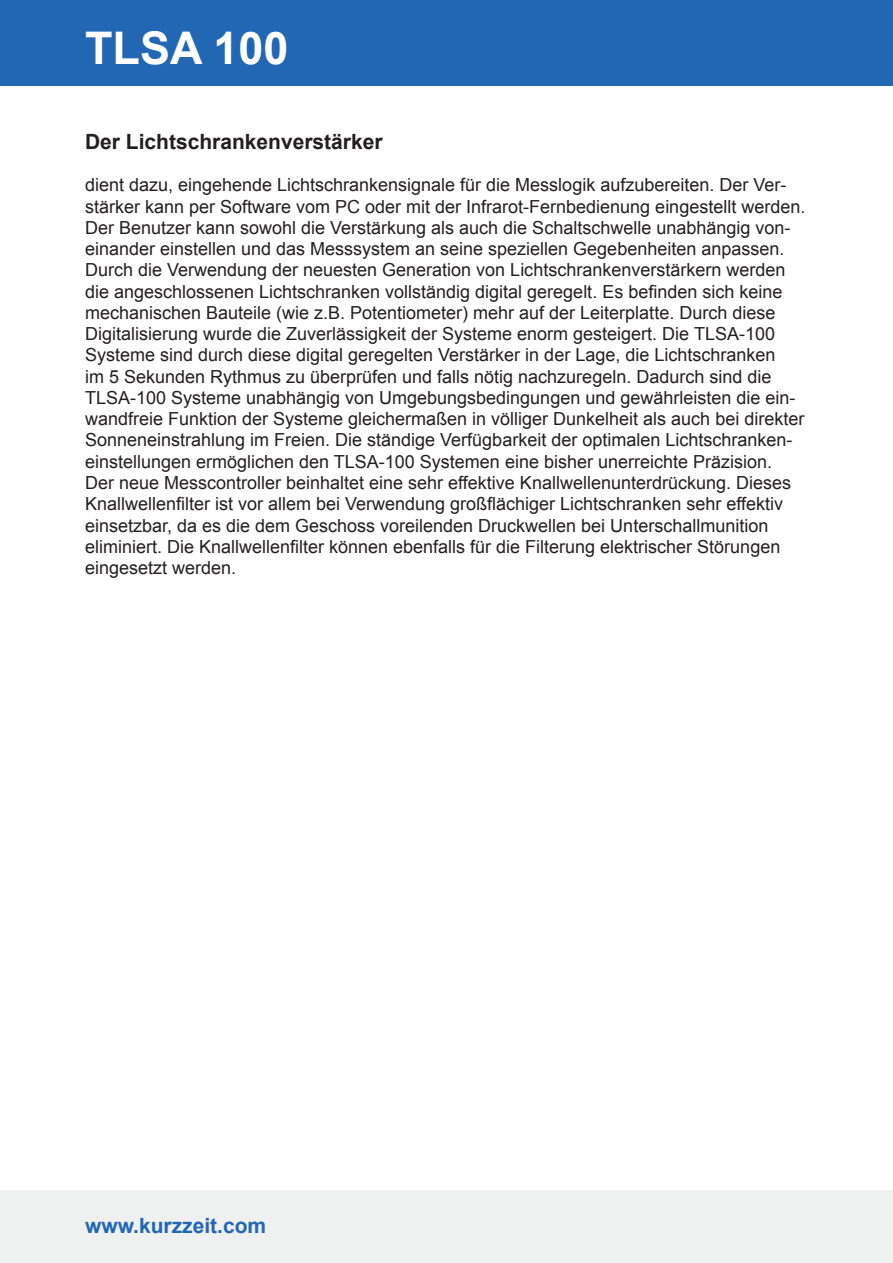
<style>
.page{position:relative;width:893px;height:1263px;background:#fff}
.page>*{position:absolute;margin:0;border:0;box-sizing:border-box;transform-origin:0 0}
.t1{font:700 45px "Arial";color:#fff}
.t2{font:700 21px "Arial";color:#231f20}
.t3{font:700 21px "Arial";color:#2167b3}
.t4{font:18px/21.3px "Arial";color:#231f20}
</style>
<div class="page">
<div style="left:0;top:1191px;width:893px;height:72px;background:#eff0f0"></div>
<div style="left:0;top:0;width:893px;height:85px;background:#2167b3"></div>
<h1 class="t1" style="left:85px;top:18px;width:205px">TLSA 100</h1>
<p class="t2" style="left:85px;top:127px;width:299px">Der Lichtschrankenverstärker</p>
<p class="t4" style="left:85px;top:175px;width:722px">dient dazu, eingehende Lichtschrankensignale für die Messlogik aufzubereiten. Der Ver&shy;stärker kann per Software vom PC oder mit der Infrarot-Fernbedienung eingestellt werden.<br>Der Benutzer kann sowohl die Verstärkung als auch die Schaltschwelle unabhängig von&shy;einander einstellen und das Messsystem an seine speziellen Gegebenheiten anpassen.<br>Durch die Verwendung der neuesten Generation von Lichtschrankenverstärkern werden die angeschlossenen Lichtschranken vollständig digital geregelt. Es befinden sich keine mechanischen Bauteile (wie z.B. Potentiometer) mehr auf der Leiterplatte. Durch diese Digitalisierung wurde die Zuverlässigkeit der Systeme enorm gesteigert. Die TLSA-100<br>Systeme sind durch diese digital geregelten Verstärker in der Lage, die Lichtschranken<br>im 5 Sekunden Rythmus zu überprüfen und falls nötig nachzuregeln. Dadurch sind die TLSA-100 Systeme unabhängig von Umgebungsbedingungen und gewährleisten die ein&shy;wandfreie Funktion der Systeme gleichermaßen in völliger Dunkelheit als auch bei direkter Sonneneinstrahlung im Freien. Die ständige Verfügbarkeit der optimalen Lichtschranken&shy;einstellungen ermöglichen den TLSA-100 Systemen eine bisher unerreichte Präzision.<br>Der neue Messcontroller beinhaltet eine sehr effektive Knallwellenunterdrückung. Dieses Knallwellenfilter ist vor allem bei Verwendung großflächiger Lichtschranken sehr effektiv einsetzbar, da es die dem Geschoss voreilenden Druckwellen bei Unterschallmunition eliminiert. Die Knallwellenfilter können ebenfalls für die Filterung elektrischer Störungen eingesetzt werden.</p>
<p class="t3" style="left:85px;top:1212px;width:183px">www.kurzzeit.com</p>
</div>
